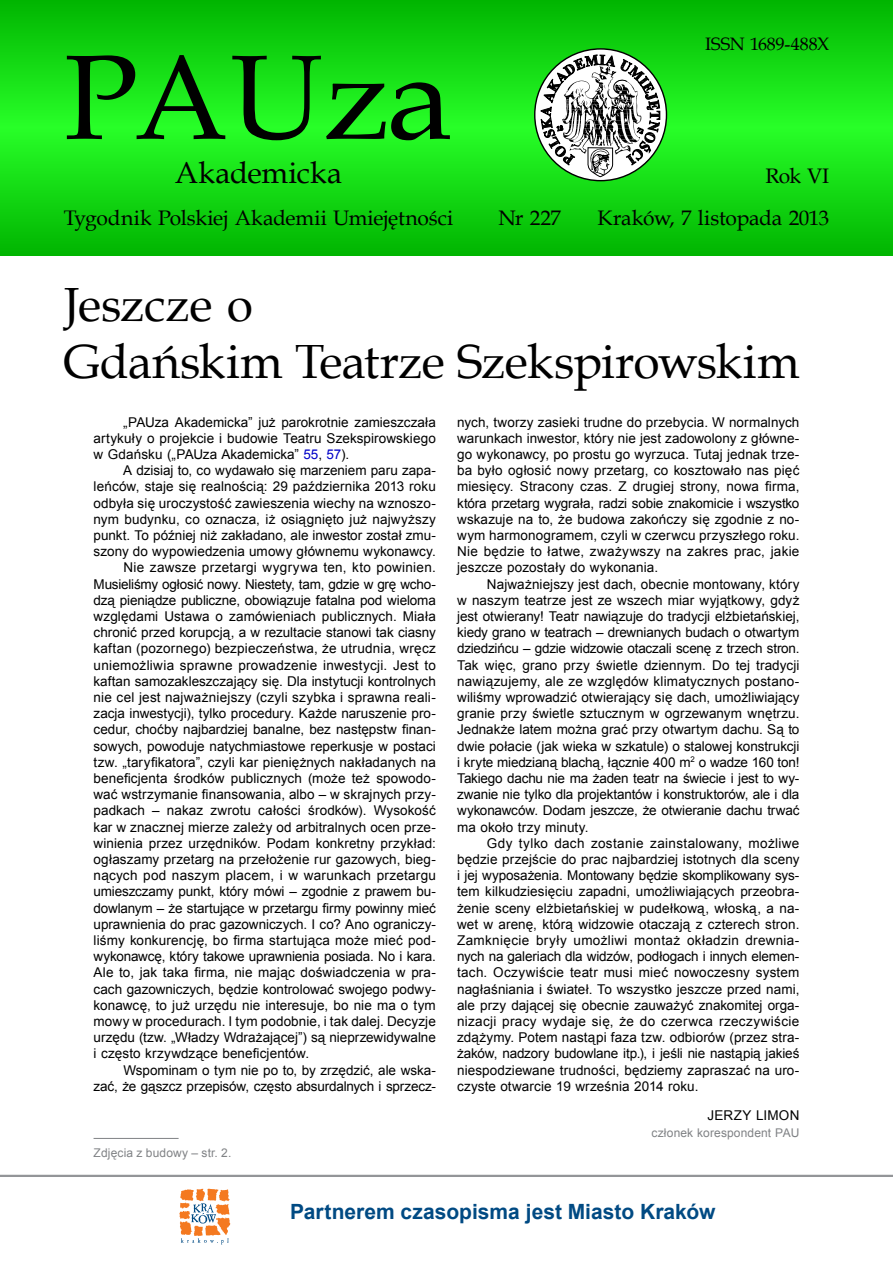
<style>
.page{position:relative;width:893px;height:1263px;background:#fff}
.page>*{position:absolute;margin:0;border:0;box-sizing:border-box;transform-origin:0 0}
.t1{font:120px "Book Antiqua";letter-spacing:-.01em;color:#000}
.t2{font:48px/57.6px "Book Antiqua";letter-spacing:-.015em;color:#000}
.t3{font:30px "Book Antiqua";color:#000}
.t4{font:21px/42.2px "Book Antiqua";letter-spacing:-.01em;color:#000;text-align:right}
.t5{font:700 21px "Arial";color:#004a83}
.t6{font:18px "Book Antiqua";letter-spacing:-.005em;color:#000}
.t7{font:13.5px/16.2px "Arial";letter-spacing:.005em;color:#000;text-align:justify}
.t8{font:13.5px "Arial";letter-spacing:-.015em;color:#000}
.t9{font:12px "Arial";letter-spacing:.01em;color:#808285}
.s1{color:#0000c8}
</style>
<div class="page">
<svg style="left:0;top:0;width:893px;height:255px;background:#13d813"></svg>
<svg style="left:535px;top:49px;width:131px;height:132px"></svg>
<svg style="left:540px;top:46px;width:120px;height:131px"></svg>
<hr style="left:0;top:1175px;width:893px;height:2px;background:#939598">
<svg style="left:179px;top:1189px;width:51px;height:55px"></svg>
<hr style="left:94px;top:1138px;width:85px;height:1px;background:#808285">
<h1 class="t1" style="left:64px;top:14px;width:390px">PAUza</h1>
<h3 class="t3" style="left:175px;top:152px;width:169px">Akademicka</h3>
<h3 class="t4" style="left:64px;top:196px;width:391px">Tygodnik Polskiej Akademii Umiejętności</h3>
<h3 class="t4" style="left:499px;top:196px;width:64px">Nr 227</h3>
<h3 class="t6" style="left:705px;top:32px;width:126px">ISSN 1689-488X</h3>
<h3 class="t4" style="left:597px;top:154px;width:233px">Rok VI<br>Kraków, 7 listopada 2013</h3>
<h2 class="t2" style="left:64px;top:275px;width:737px">Jeszcze o<br>Gdańskim Teatrze Szekspirowskim</h2>
<p class="t7" style="left:94px;top:414px;width:344px;text-indent:30px">„PAUza Akademicka” już parokrotnie zamieszczała artykuły o projekcie i budowie Teatru Szekspirowskiego w Gdańsku („PAUza Akademicka” <span class="s1">55</span>, <span class="s1">57</span>).</p>
<p class="t7" style="left:123px;top:462px;width:314px">A dzisiaj to, co wydawało się marzeniem paru zapa-</p>
<p class="t7" style="left:94px;top:479px;width:344px">leńców, staje się realnością: 29 października 2013 roku</p>
<p class="t7" style="left:94px;top:495px;width:344px">odbyła się uroczystość zawieszenia wiechy na wznoszo-</p>
<p class="t7" style="left:94px;top:511px;width:344px">nym budynku, co oznacza, iż osiągnięto już najwyższy</p>
<p class="t7" style="left:94px;top:527px;width:344px">punkt. To później niż zakładano, ale inwestor został zmu-</p>
<p class="t7" style="left:94px;top:543px;width:344px">szony do wypowiedzenia umowy głównemu wykonawcy.</p>
<p class="t7" style="left:123px;top:560px;width:314px">Nie zawsze przetargi wygrywa ten, kto powinien.</p>
<p class="t8" style="left:94px;top:575px;width:344px">Musieliśmy ogłosić nowy. Niestety, tam, gdzie w grę wcho-</p>
<p class="t7" style="left:94px;top:592px;width:344px">dzą pieniądze publiczne, obowiązuje fatalna pod wieloma</p>
<p class="t7" style="left:94px;top:608px;width:344px">względami Ustawa o zamówieniach publicznych. Miała</p>
<p class="t7" style="left:94px;top:624px;width:344px">chronić przed korupcją, a w rezultacie stanowi tak ciasny</p>
<p class="t7" style="left:94px;top:641px;width:344px">kaftan (pozornego) bezpieczeństwa, że utrudnia, wręcz</p>
<p class="t7" style="left:94px;top:657px;width:344px">uniemożliwia sprawne prowadzenie inwestycji. Jest to</p>
<p class="t7" style="left:94px;top:673px;width:344px">kaftan samozakleszczający się. Dla instytucji kontrolnych</p>
<p class="t7" style="left:94px;top:689px;width:344px">nie cel jest najważniejszy (czyli szybka i sprawna reali-</p>
<p class="t7" style="left:94px;top:705px;width:344px">zacja inwestycji), tylko procedury. Każde naruszenie pro-</p>
<p class="t7" style="left:94px;top:722px;width:344px">cedur, choćby najbardziej banalne, bez następstw finan-</p>
<p class="t7" style="left:94px;top:738px;width:344px">sowych, powoduje natychmiastowe reperkusje w postaci</p>
<p class="t7" style="left:94px;top:754px;width:344px">tzw. „taryfikatora”, czyli kar pieniężnych nakładanych na</p>
<p class="t7" style="left:94px;top:770px;width:344px">beneficjenta środków publicznych (może też spowodo-</p>
<p class="t7" style="left:94px;top:786px;width:344px">wać wstrzymanie finansowania, albo – w skrajnych przy-</p>
<p class="t7" style="left:94px;top:803px;width:344px">padkach – nakaz zwrotu całości środków). Wysokość</p>
<p class="t7" style="left:94px;top:819px;width:344px">kar w znacznej mierze zależy od arbitralnych ocen prze-</p>
<p class="t7" style="left:94px;top:835px;width:344px">winienia przez urzędników. Podam konkretny przykład:</p>
<p class="t7" style="left:94px;top:851px;width:344px">ogłaszamy przetarg na przełożenie rur gazowych, bieg-</p>
<p class="t7" style="left:94px;top:867px;width:344px">nących pod naszym placem, i w warunkach przetargu</p>
<p class="t8" style="left:94px;top:883px;width:344px">umieszczamy punkt, który mówi – zgodnie z prawem bu-</p>
<p class="t8" style="left:94px;top:899px;width:344px">dowlanym – że startujące w przetargu firmy powinny mieć</p>
<p class="t7" style="left:94px;top:916px;width:344px">uprawnienia do prac gazowniczych. I co? Ano ograniczy-</p>
<p class="t7" style="left:94px;top:932px;width:344px">liśmy konkurencję, bo firma startująca może mieć pod-</p>
<p class="t8" style="left:94px;top:948px;width:344px">wykonawcę, który takowe uprawnienia posiada. No i kara.</p>
<p class="t7" style="left:94px;top:965px;width:344px">Ale to, jak taka firma, nie mając doświadczenia w pra-</p>
<p class="t7" style="left:94px;top:981px;width:344px">cach gazowniczych, będzie kontrolować swojego podwy-</p>
<p class="t7" style="left:94px;top:997px;width:344px">konawcę, to już urzędu nie interesuje, bo nie ma o tym</p>
<p class="t7" style="left:94px;top:1013px;width:344px">mowy w procedurach. I tym podobnie, i tak dalej. Decyzje</p>
<p class="t7" style="left:94px;top:1029px;width:344px">urzędu (tzw. „Władzy Wdrażającej”) są nieprzewidywalne</p>
<p class="t7" style="left:94px;top:1046px;width:217px">i często krzywdzące beneficjentów.</p>
<p class="t7" style="left:123px;top:1062px;width:314px">Wspominam o tym nie po to, by zrzędzić, ale wska-</p>
<p class="t8" style="left:94px;top:1077px;width:344px">zać, że gąszcz przepisów, często absurdalnych i sprzecz-</p>
<p class="t9" style="left:94px;top:1145px;width:139px">Zdjęcia z budowy – str. 2.</p>
<p class="t7" style="left:457px;top:414px;width:344px">nych, tworzy zasieki trudne do przebycia. W normalnych warunkach inwestor, który nie jest zadowolony z główne&shy;go wykonawcy, po prostu go wyrzuca. Tutaj jednak trze&shy;ba było ogłosić nowy przetarg, co kosztowało nas pięć miesięcy. Stracony czas. Z drugiej strony, nowa firma, która przetarg wygrała, radzi sobie znakomicie i wszystko wskazuje na to, że budowa zakończy się zgodnie z no&shy;wym harmonogramem, czyli w czerwcu przyszłego roku.<br>Nie będzie to łatwe, zważywszy na zakres prac, jakie jeszcze pozostały do wykonania.</p>
<p class="t7" style="left:457px;top:576px;width:344px;text-indent:30px">Najważniejszy jest dach, obecnie montowany, który w naszym teatrze jest ze wszech miar wyjątkowy, gdyż jest otwierany! Teatr nawiązuje do tradycji elżbietańskiej, kiedy grano w teatrach – drewnianych budach o otwartym dziedzińcu – gdzie widzowie otaczali scenę z trzech stron.<br>Tak więc, grano przy świetle dziennym. Do tej tradycji nawiązujemy, ale ze względów klimatycznych postano&shy;wiliśmy wprowadzić otwierający się dach, umożliwiający granie przy świetle sztucznym w ogrzewanym wnętrzu.<br>Jednakże latem można grać przy otwartym dachu. Są to dwie połacie (jak wieka w szkatule) o stalowej konstrukcji i kryte miedzianą blachą, łącznie 400 m<sup>2</sup> o wadze 160 ton!<br>Takiego dachu nie ma żaden teatr na świecie i jest to wy&shy;zwanie nie tylko dla projektantów i konstruktorów, ale i dla wykonawców. Dodam jeszcze, że otwieranie dachu trwać ma około trzy minuty.</p>
<p class="t7" style="left:457px;top:835px;width:344px;text-indent:30px">Gdy tylko dach zostanie zainstalowany, możliwe będzie przejście do prac najbardziej istotnych dla sceny i jej wyposażenia. Montowany będzie skomplikowany sys&shy;tem kilkudziesięciu zapadni, umożliwiających przeobra&shy;żenie sceny elżbietańskiej w pudełkową, włoską, a na&shy;wet w arenę, którą widzowie otaczają z czterech stron.<br>Zamknięcie bryły umożliwi montaż okładzin drewnia&shy;nych na galeriach dla widzów, podłogach i innych elemen&shy;tach. Oczywiście teatr musi mieć nowoczesny system nagłaśniania i świateł. To wszystko jeszcze przed nami, ale przy dającej się obecnie zauważyć znakomitej orga&shy;nizacji pracy wydaje się, że do czerwca rzeczywiście zdążymy. Potem nastąpi faza tzw. odbiorów (przez stra&shy;żaków, nadzory budowlane itp.), i jeśli nie nastąpią jakieś niespodziewane trudności, będziemy zapraszać na uro&shy;czyste otwarcie 19 września 2014 roku.</p>
<p class="t7" style="left:707px;top:1107px;width:93px">JERZY LIMON</p>
<p class="t9" style="left:651px;top:1124px;width:150px">członek korespondent PAU</p>
<h3 class="t5" style="left:290px;top:1197px;width:427px">Partnerem czasopisma jest Miasto Kraków</h3>
</div>
